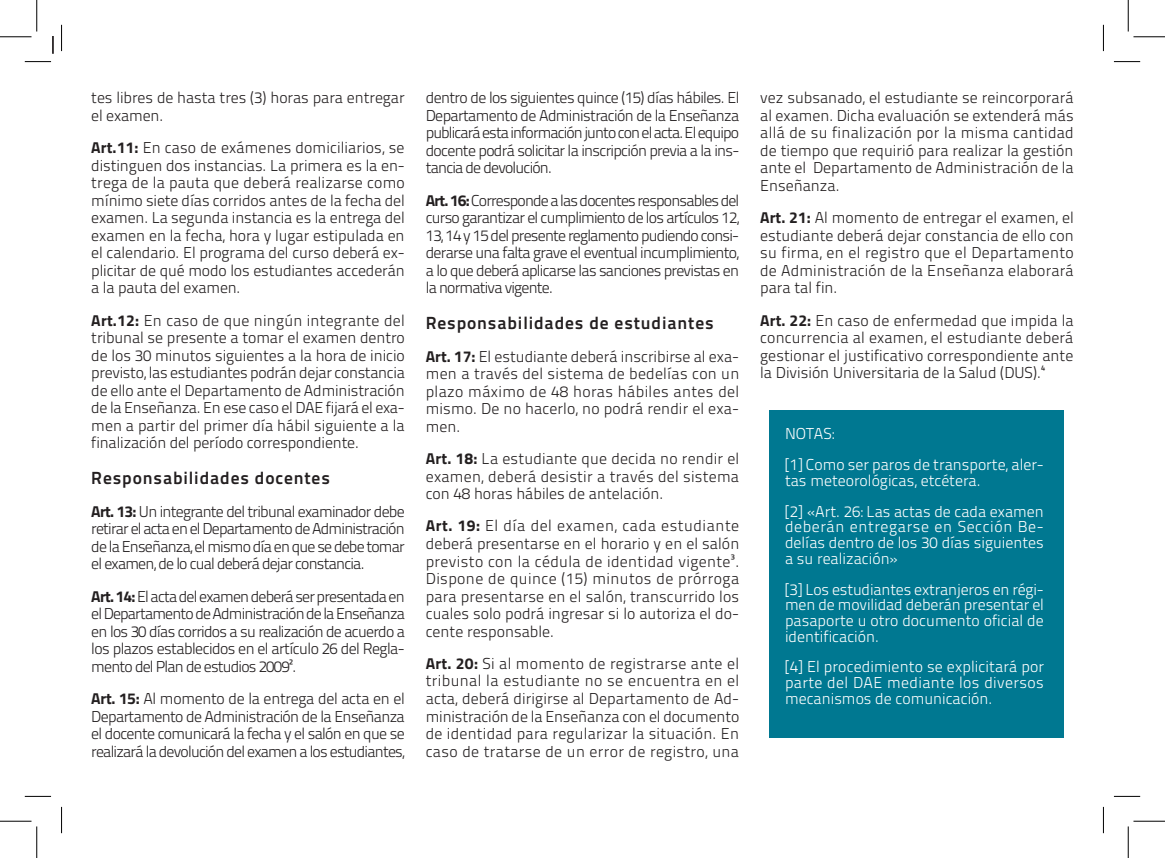
<style>
.page{position:relative;width:1165px;height:858px;background:#fff}
.page>*{position:absolute;margin:0;border:0;box-sizing:border-box;transform-origin:0 0}
.t1{font:17.5px "Titillium Text 25 L 800 wt";letter-spacing:.05em;color:#231f20}
.t2{font:15.75px/17.5px "Titillium Text 25 L 250 wt";letter-spacing:-.005em;color:#231f20;text-align:justify}
.t3{font:15.75px/15.8px "Titillium Text 25 L 250 wt";color:#fff;text-align:justify}
.s1{font-family:"Titillium";font-weight:700}
</style>
<div class="page">
<div style="left:769px;top:409px;width:295px;height:328px;background:#007891"></div>
<svg style="left:52px;top:37px;width:2px;height:17px"></svg>
<svg style="left:25px;top:61px;width:26px;height:1px"></svg>
<svg style="left:1114px;top:61px;width:26px;height:1px"></svg>
<svg style="left:25px;top:795px;width:26px;height:1px"></svg>
<svg style="left:1114px;top:795px;width:26px;height:1px"></svg>
<svg style="left:61px;top:25px;width:1px;height:26px"></svg>
<svg style="left:61px;top:806px;width:1px;height:26px"></svg>
<svg style="left:1103px;top:25px;width:1px;height:26px"></svg>
<svg style="left:1103px;top:806px;width:1px;height:26px"></svg>
<hr style="left:0;top:36px;width:32px;height:1px;background:#000">
<hr style="left:1133px;top:36px;width:32px;height:1px;background:#000">
<hr style="left:0;top:820px;width:32px;height:1px;background:#000">
<hr style="left:1133px;top:820px;width:32px;height:1px;background:#000">
<hr style="left:36px;top:0;width:1px;height:32px;background:#000">
<hr style="left:36px;top:826px;width:1px;height:31px;background:#000">
<hr style="left:1128px;top:0;width:1px;height:32px;background:#000">
<hr style="left:1128px;top:826px;width:1px;height:31px;background:#000">
<p class="t2" style="left:91px;top:88px;width:315px">tes libres de hasta tres (3) horas para entregar el examen.</p>
<p class="t2" style="left:91px;top:138px;width:315px"><span class="s1">Art.11:</span> En caso de exámenes domiciliarios, se distinguen dos instancias. La primera es la en&shy;trega de la pauta que deberá realizarse como mínimo siete días corridos antes de la fecha del examen. La segunda instancia es la entrega del examen en la fecha, hora y lugar estipulada en el calendario. El programa del curso deberá ex&shy;plicitar de qué modo los estudiantes accederán a la pauta del examen.</p>
<p class="t2" style="left:91px;top:310px;width:315px"><span class="s1">Art.12:</span> En caso de que ningún integrante del tribunal se presente a tomar el examen dentro de los 30 minutos siguientes a la hora de inicio previsto, las estudiantes podrán dejar constancia de ello ante el Departamento de Administración de la Enseñanza. En ese caso el DAE fijará el exa&shy;men a partir del primer día hábil siguiente a la finalización del período correspondiente.</p>
<p class="t1" style="left:91px;top:464px;width:240px">Responsabilidades docentes</p>
<p class="t2" style="left:91px;top:501px;width:315px"><span class="s1">Art. 13:</span> Un integrante del tribunal examinador debe retirar el acta en el Departamento de Administración de la Enseñanza, el mismo día en que se debe tomar el examen, de lo cual deberá dejar constancia.</p>
<p class="t2" style="left:91px;top:586px;width:315px"><span class="s1">Art. 14:</span> El acta del examen deberá ser presentada en el Departamento de Administración de la Enseñanza en los 30 días corridos a su realización de acuerdo a los plazos establecidos en el artículo 26 del Regla&shy;mento del Plan de estudios 2009².</p>
<p class="t2" style="left:91px;top:688px;width:315px"><span class="s1">Art. 15:</span> Al momento de la entrega del acta en el Departamento de Administración de la Enseñanza el docente comunicará la fecha y el salón en que se realizará la devolución del examen a los estudiantes,</p>
<p class="t2" style="left:426px;top:88px;width:315px">dentro de los siguientes quince (15) días hábiles. El Departamento de Administración de la Enseñanza publicará esta información junto con el acta. El equipo docente podrá solicitar la inscripción previa a la ins&shy;tancia de devolución.</p>
<p class="t2" style="left:426px;top:190px;width:315px"><span class="s1">Art. 16:</span> Corresponde a las docentes responsables del curso garantizar el cumplimiento de los artículos 12, 13, 14 y 15 del presente reglamento pudiendo consi&shy;derarse una falta grave el eventual incumplimiento, a lo que deberá aplicarse las sanciones previstas en la normativa vigente.</p>
<p class="t1" style="left:426px;top:309px;width:289px">Responsabilidades de estudiantes</p>
<p class="t2" style="left:426px;top:346px;width:315px"><span class="s1">Art. 17:</span> El estudiante deberá inscribirse al exa&shy;men a través del sistema de bedelías con un plazo máximo de 48 horas hábiles antes del mismo. De no hacerlo, no podrá rendir el exa&shy;men.</p>
<p class="t2" style="left:426px;top:449px;width:315px"><span class="s1">Art. 18:</span> La estudiante que decida no rendir el examen, deberá desistir a través del sistema con 48 horas hábiles de antelación.</p>
<p class="t2" style="left:426px;top:516px;width:315px"><span class="s1">Art. 19:</span> El día del examen, cada estudiante deberá presentarse en el horario y en el salón previsto con la cédula de identidad vigente³.<br>Dispone de quince (15) minutos de prórroga para presentarse en el salón, transcurrido los cuales solo podrá ingresar si lo autoriza el do&shy;cente responsable.</p>
<p class="t2" style="left:426px;top:653px;width:315px"><span class="s1">Art. 20:</span> Si al momento de registrarse ante el tribunal la estudiante no se encuentra en el acta, deberá dirigirse al Departamento de Ad&shy;ministración de la Enseñanza con el documento de identidad para regularizar la situación. En caso de tratarse de un error de registro, una</p>
<p class="t2" style="left:760px;top:88px;width:315px">vez subsanado, el estudiante se reincorporará al examen. Dicha evaluación se extenderá más allá de su finalización por la misma cantidad de tiempo que requirió para realizar la gestión ante el Departamento de Administración de la Enseñanza.</p>
<p class="t2" style="left:760px;top:208px;width:315px"><span class="s1">Art. 21:</span> Al momento de entregar el examen, el estudiante deberá dejar constancia de ello con su firma, en el registro que el Departamento de Administración de la Enseñanza elaborará para tal fin.</p>
<p class="t2" style="left:760px;top:310px;width:315px"><span class="s1">Art. 22:</span> En caso de enfermedad que impida la concurrencia al examen, el estudiante deberá gestionar el justificativo correspondiente ante la División Universitaria de la Salud (DUS).⁴</p>
<p class="t3" style="left:785px;top:417px;width:260px;line-height:30.6px">NOTAS:<br>[1] Como ser paros de transporte, aler-</p>
<p class="t3" style="left:785px;top:464px;width:260px;line-height:30.6px">tas meteorológicas, etcétera.<br>[2] «Art. 26: Las actas de cada examen</p>
<p class="t3" style="left:785px;top:518px;width:260px">deberán entregarse en Sección Be&shy;delías dentro de los 30 días siguientes a su realización»</p>
<p class="t3" style="left:785px;top:580px;width:260px">[3] Los estudiantes extranjeros en régi&shy;men de movilidad deberán presentar el pasaporte u otro documento oficial de identificación.</p>
<p class="t3" style="left:785px;top:658px;width:260px">[4] El procedimiento se explicitará por parte del DAE mediante los diversos mecanismos de comunicación.</p>
</div>
